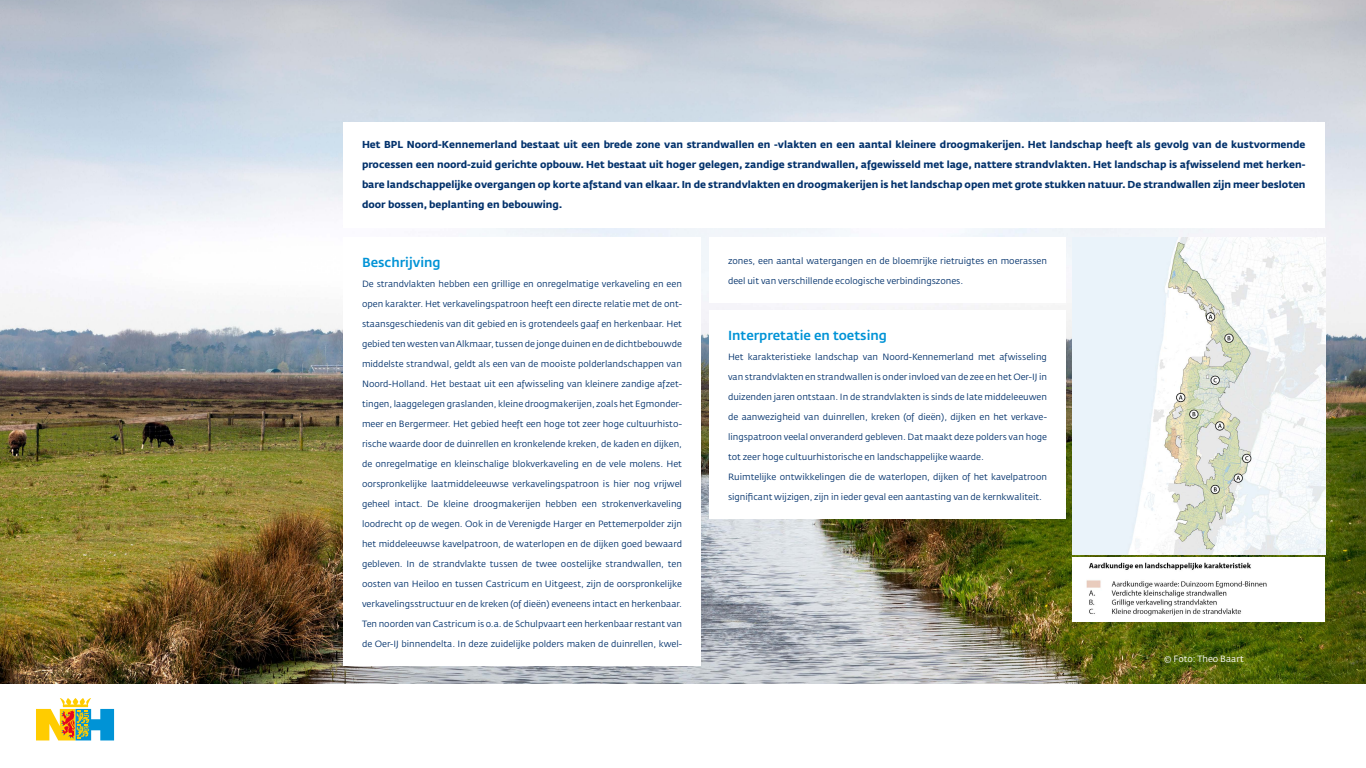
<style>
.page{position:relative;width:1366px;height:768px;background:#fff}
.page>*{position:absolute;margin:0;border:0;box-sizing:border-box;transform-origin:0 0}
.Txt{font:500 13px "Fedra Sans Std";color:#0093d6}
.txt_bold{font:700 10px/20px "Fedra Sans Std";color:#03326c;text-align:justify}
.Txt-2{font:9px "Fedra Sans Std";color:#03326c}
.t1{font:9px "Fedra Sans Std";color:#fff}
</style>
<div class="page">
<img style="left:0;top:0;width:1366px;height:684px">
<svg style="left:36px;top:698px;width:78px;height:42px"></svg>
<div style="left:343px;top:122px;width:982px;height:106px;background:#fff"></div>
<img style="left:1072px;top:238px;width:253px;height:317px">
<img style="left:1072px;top:557px;width:253px;height:65px">
<div style="left:709px;top:311px;width:357px;height:208px;background:#fff"></div>
<div style="left:709px;top:238px;width:357px;height:65px;background:#fff"></div>
<div style="left:343px;top:238px;width:358px;height:428px;background:#fff"></div>
<p class="txt_bold" style="left:362px;top:135px;width:945px">Het BPL Noord-Kennemerland bestaat uit een brede zone van strandwallen en -vlakten en een aantal kleinere droogmakerijen. Het landschap heeft als gevolg van de kustvormende processen een noord-zuid gerichte opbouw. Het bestaat uit hoger gelegen, zandige strandwallen, afgewisseld met lage, nattere strandvlakten. Het landschap is afwisselend met herken&shy;bare landschappelijke overgangen op korte afstand van elkaar. In de strandvlakten en droogmakerijen is het landschap open met grote stukken natuur. De strandwallen zijn meer besloten door bossen, beplanting en bebouwing.</p>
<p class="Txt" style="left:362px;top:254px;width:80px">Beschrijving</p>
<p class="Txt-2" style="left:362px;top:278px;width:321px">De strandvlakten hebben een grillige en onregelmatige verkaveling en een</p>
<p class="Txt-2" style="left:362px;top:298px;width:322px">open karakter. Het verkavelingspatroon heeft een directe relatie met de ont-</p>
<p class="Txt-2" style="left:362px;top:318px;width:322px">staansgeschiedenis van dit gebied en is grotendeels gaaf en herkenbaar. Het</p>
<p class="Txt-2" style="left:362px;top:338px;width:322px">gebied ten westen van Alkmaar, tussen de jonge duinen en de dichtbebouwde</p>
<p class="Txt-2" style="left:362px;top:358px;width:321px">middelste strandwal, geldt als een van de mooiste polderlandschappen van</p>
<p class="Txt-2" style="left:362px;top:378px;width:321px">Noord-Holland. Het bestaat uit een afwisseling van kleinere zandige afzet-</p>
<p class="Txt-2" style="left:362px;top:398px;width:321px">tingen, laaggelegen graslanden, kleine droogmakerijen, zoals het Egmonder-</p>
<p class="Txt-2" style="left:362px;top:418px;width:322px">meer en Bergermeer. Het gebied heeft een hoge tot zeer hoge cultuurhisto-</p>
<p class="Txt-2" style="left:362px;top:438px;width:322px">rische waarde door de duinrellen en kronkelende kreken, de kaden en dijken,</p>
<p class="Txt-2" style="left:362px;top:458px;width:322px">de onregelmatige en kleinschalige blokverkaveling en de vele molens. Het</p>
<p class="Txt-2" style="left:362px;top:478px;width:321px">oorspronkelijke laatmiddeleeuwse verkavelingspatroon is hier nog vrijwel</p>
<p class="Txt-2" style="left:362px;top:498px;width:322px">geheel intact. De kleine droogmakerijen hebben een strokenverkaveling</p>
<p class="Txt-2" style="left:362px;top:518px;width:322px">loodrecht op de wegen. Ook in de Verenigde Harger en Pettemerpolder zijn</p>
<p class="Txt-2" style="left:362px;top:538px;width:322px">het middeleeuwse kavelpatroon, de waterlopen en de dijken goed bewaard</p>
<p class="Txt-2" style="left:362px;top:558px;width:322px">gebleven. In de strandvlakte tussen de twee oostelijke strandwallen, ten</p>
<p class="Txt-2" style="left:362px;top:578px;width:322px">oosten van Heiloo en tussen Castricum en Uitgeest, zijn de oorspronkelijke</p>
<p class="Txt-2" style="left:362px;top:598px;width:322px">verkavelingsstructuur en de kreken (of dieën) eveneens intact en herkenbaar.</p>
<p class="Txt-2" style="left:362px;top:618px;width:322px">Ten noorden van Castricum is o.a. de Schulpvaart een herkenbaar restant van</p>
<p class="Txt-2" style="left:362px;top:638px;width:321px">de Oer-IJ binnendelta. In deze zuidelijke polders maken de duinrellen, kwel-</p>
<p class="Txt-2" style="left:728px;top:255px;width:320px">zones, een aantal watergangen en de bloemrijke rietruigtes en moerassen</p>
<p class="Txt-2" style="left:728px;top:275px;width:237px">deel uit van verschillende ecologische verbindingszones.</p>
<p class="Txt" style="left:728px;top:327px;width:161px">Interpretatie en toetsing</p>
<p class="Txt-2" style="left:728px;top:351px;width:320px">Het karakteristieke landschap van Noord-Kennemerland met afwisseling</p>
<p class="Txt-2" style="left:728px;top:371px;width:321px">van strandvlakten en strandwallen is onder invloed van de zee en het Oer-IJ in</p>
<p class="Txt-2" style="left:728px;top:391px;width:320px">duizenden jaren ontstaan. In de strandvlakten is sinds de late middeleeuwen</p>
<p class="Txt-2" style="left:728px;top:411px;width:321px">de aanwezigheid van duinrellen, kreken (of dieën), dijken en het verkave-</p>
<p class="Txt-2" style="left:728px;top:431px;width:321px">lingspatroon veelal onveranderd gebleven. Dat maakt deze polders van hoge</p>
<p class="Txt-2" style="left:728px;top:451px;width:257px">tot zeer hoge cultuurhistorische en landschappelijke waarde.</p>
<p class="Txt-2" style="left:728px;top:471px;width:321px">Ruimtelijke ontwikkelingen die de waterlopen, dijken of het kavelpatroon</p>
<p class="Txt-2" style="left:728px;top:491px;width:316px">significant wijzigen, zijn in ieder geval een aantasting van de kernkwaliteit.</p>
<p class="t1" style="left:1164px;top:653px;width:82px">© Foto: Theo Baart</p>
</div>
